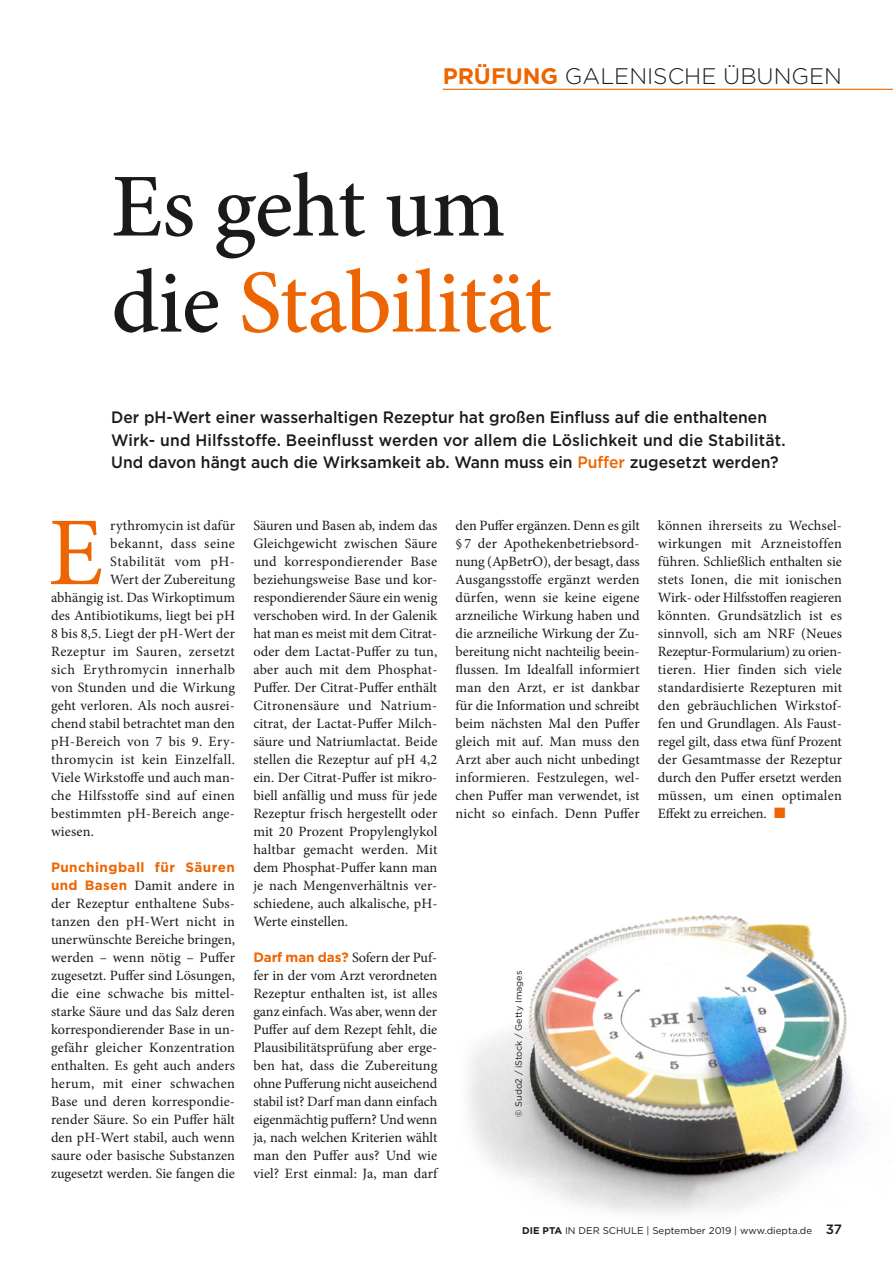
<style>
.page{position:relative;width:893px;height:1263px;background:#fff}
.page>*{position:absolute;margin:0;border:0;box-sizing:border-box;transform-origin:0 0}
.t1{font:97.35px "Minion Pro";color:#ec6502}
.t2{font:500 90px/96px "Minion Pro";letter-spacing:-.01em;color:#1a1a18}
.t3{font:300 22.5px "Gotham";color:#1a1a18}
.t4{font:500 16.5px/22.5px "Gotham";color:#1a1a18;scale:.95 1}
.t5{font:14.25px/18px "Minion Pro";letter-spacing:.01em;color:#1a1a18;text-align:justify}
.t6{font:14.25px "Minion Pro";letter-spacing:.03em;color:#1a1a18}
.t7{font:700 13.5px "Gotham";letter-spacing:.03em;color:#ec6502}
.t8{font:9.75px "Gotham";color:#1a1a18}
.t9{font:9px "Gotham";color:#1a1a18}
.s1{font-weight:700;color:#ec6502}
.s2{color:#ec6502}
.s3{font-family:"Gotham";font-weight:700;font-size:13.5px;color:#ec6502}
.s4{font-weight:700}
.s5{font-weight:500;font-size:13.5px}
</style>
<div class="page">
<hr style="left:443px;top:89px;width:450px;height:1px;background:#ec6502">
<img style="left:467px;top:915px;width:424px;height:298px">
<h3 class="t3" style="left:443px;top:62px;width:401px"><span class="s1">PRÜFUNG</span> GALENISCHE ÜBUNGEN</h3>
<h2 class="t2" style="left:111px;top:159px;width:442px">Es geht um die <span class="s2">Stabilität</span></h2>
<p class="t4" style="left:111px;top:406px;width:711px">Der pH-Wert einer wasserhaltigen Rezeptur hat großen Einfluss auf die enthaltenen<br>Wirk- und Hilfsstoffe. Beeinflusst werden vor allem die Löslichkeit und die Stabilität.<br>Und davon hängt auch die Wirksamkeit ab. Wann muss ein <span class="s2">Puffer</span> zugesetzt werden?</p>
<h1 class="t1" style="left:48px;top:488px;width:57px">E</h1>
<p class="t5" style="left:110px;top:517px;width:126px">rythromycin ist dafür</p>
<p class="t6" style="left:110px;top:534px;width:126px">bekannt, dass seine</p>
<p class="t6" style="left:110px;top:552px;width:126px">Stabilität vom pH-</p>
<p class="t5" style="left:110px;top:571px;width:126px">Wert der Zubereitung</p>
<p class="t5" style="left:51px;top:589px;width:186px">abhängig ist. Das Wirkoptimum</p>
<p class="t5" style="left:51px;top:607px;width:186px">des Antibiotikums, liegt bei pH</p>
<p class="t5" style="left:51px;top:625px;width:186px">8 bis 8,5. Liegt der pH-Wert der</p>
<p class="t6" style="left:51px;top:642px;width:185px">Rezeptur im Sauren, zersetzt</p>
<p class="t6" style="left:51px;top:660px;width:186px">sich Erythromycin innerhalb</p>
<p class="t5" style="left:51px;top:679px;width:186px">von Stunden und die Wirkung</p>
<p class="t5" style="left:51px;top:697px;width:186px">geht verloren. Als noch ausrei-</p>
<p class="t5" style="left:51px;top:715px;width:186px">chend stabil betrachtet man den</p>
<p class="t5" style="left:51px;top:733px;width:186px">pH-Bereich von 7 bis 9. Ery-</p>
<p class="t5" style="left:51px;top:751px;width:185px">thromycin ist kein Einzelfall.</p>
<p class="t5" style="left:51px;top:769px;width:186px">Viele Wirkstoffe und auch man-</p>
<p class="t5" style="left:51px;top:787px;width:185px">che Hilfsstoffe sind auf einen</p>
<p class="t5" style="left:51px;top:805px;width:186px">bestimmten pH-Bereich ange-</p>
<p class="t5" style="left:51px;top:823px;width:44px">wiesen.</p>
<p class="t7" style="left:51px;top:858px;width:185px">Punchingball für Säuren</p>
<p class="t5" style="left:51px;top:877px;width:186px"><span class="s3">und Basen</span> Damit andere in der Rezeptur enthaltene Subs&shy;tanzen den pH-Wert nicht in unerwünschte Bereiche bringen, werden – wenn nötig – Puffer zugesetzt. Puffer sind Lösungen, die eine schwache bis mittel&shy;starke Säure und das Salz deren korrespondierender Base in un&shy;gefähr gleicher Konzentration enthalten. Es geht auch anders herum, mit einer schwachen Base und deren korrespondie&shy;render Säure. So ein Puffer hält den pH-Wert stabil, auch wenn saure oder basische Substanzen zugesetzt werden. Sie fangen die</p>
<p class="t5" style="left:253px;top:517px;width:186px">Säuren und Basen ab, indem das Gleichgewicht zwischen Säure und korrespondierender Base beziehungsweise Base und kor&shy;respondierender Säure ein wenig verschoben wird. In der Galenik hat man es meist mit dem Citrat&shy;oder dem Lactat-Puffer zu tun, aber auch mit dem Phosphat-Puffer. Der Citrat-Puffer enthält Citronensäure und Natrium&shy;citrat, der Lactat-Puffer Milch&shy;säure und Natriumlactat. Beide stellen die Rezeptur auf pH 4,2 ein. Der Citrat-Puffer ist mikro&shy;biell anfällig und muss für jede Rezeptur frisch hergestellt oder mit 20 Prozent Propylenglykol haltbar gemacht werden. Mit dem Phosphat-Puffer kann man je nach Mengenverhältnis ver&shy;schiedene, auch alkalische, pH-Werte einstellen.</p>
<p class="t5" style="left:253px;top:949px;width:186px"><span class="s3">Darf man das?</span> Sofern der Puf&shy;fer in der vom Arzt verordneten Rezeptur enthalten ist, ist alles ganz einfach. Was aber, wenn der Puffer auf dem Rezept fehlt, die Plausibilitätsprüfung aber erge&shy;ben hat, dass die Zubereitung ohne Pufferung nicht auseichend stabil ist? Darf man dann einfach eigenmächtig puffern? Und wenn ja, nach welchen Kriterien wählt man den Puffer aus? Und wie viel? Erst einmal: Ja, man darf</p>
<p class="t5" style="left:456px;top:517px;width:186px">den Puffer ergänzen. Denn es gilt § 7 der Apothekenbetriebsord&shy;nung (ApBetrO), der besagt, dass Ausgangsstoffe ergänzt werden dürfen, wenn sie keine eigene arzneiliche Wirkung haben und die arzneiliche Wirkung der Zu&shy;bereitung nicht nachteilig beein&shy;flussen. Im Idealfall informiert man den Arzt, er ist dankbar für die Information und schreibt beim nächsten Mal den Puffer gleich mit auf. Man muss den Arzt aber auch nicht unbedingt informieren. Festzulegen, wel&shy;chen Puffer man verwendet, ist nicht so einfach. Denn Puffer</p>
<p class="t5" style="left:658px;top:517px;width:186px">können ihrerseits zu Wechsel&shy;wirkungen mit Arzneistoffen führen. Schließlich enthalten sie stets Ionen, die mit ionischen Wirk- oder Hilfsstoffen reagieren könnten. Grundsätzlich ist es sinnvoll, sich am NRF (Neues Rezeptur-Formularium) zu orien&shy;tieren. Hier finden sich viele standardisierte Rezepturen mit den gebräuchlichen Wirkstof&shy;fen und Grundlagen. Als Faust&shy;regel gilt, dass etwa fünf Prozent der Gesamtmasse der Rezeptur durch den Puffer ersetzt werden müssen, um einen optimalen Effekt zu erreichen. <span class="s2">■</span></p>
<p class="t9" style="left:513px;top:1117px;width:148px;rotate:-90deg">© Sudo2 / iStock / Getty Images</p>
<p class="t8" style="left:522px;top:1224px;width:321px"><span class="s4">DIE PTA</span> IN DER SCHULE | September 2019 | www.diepta.de <span class="s5">37</span></p>
</div>
